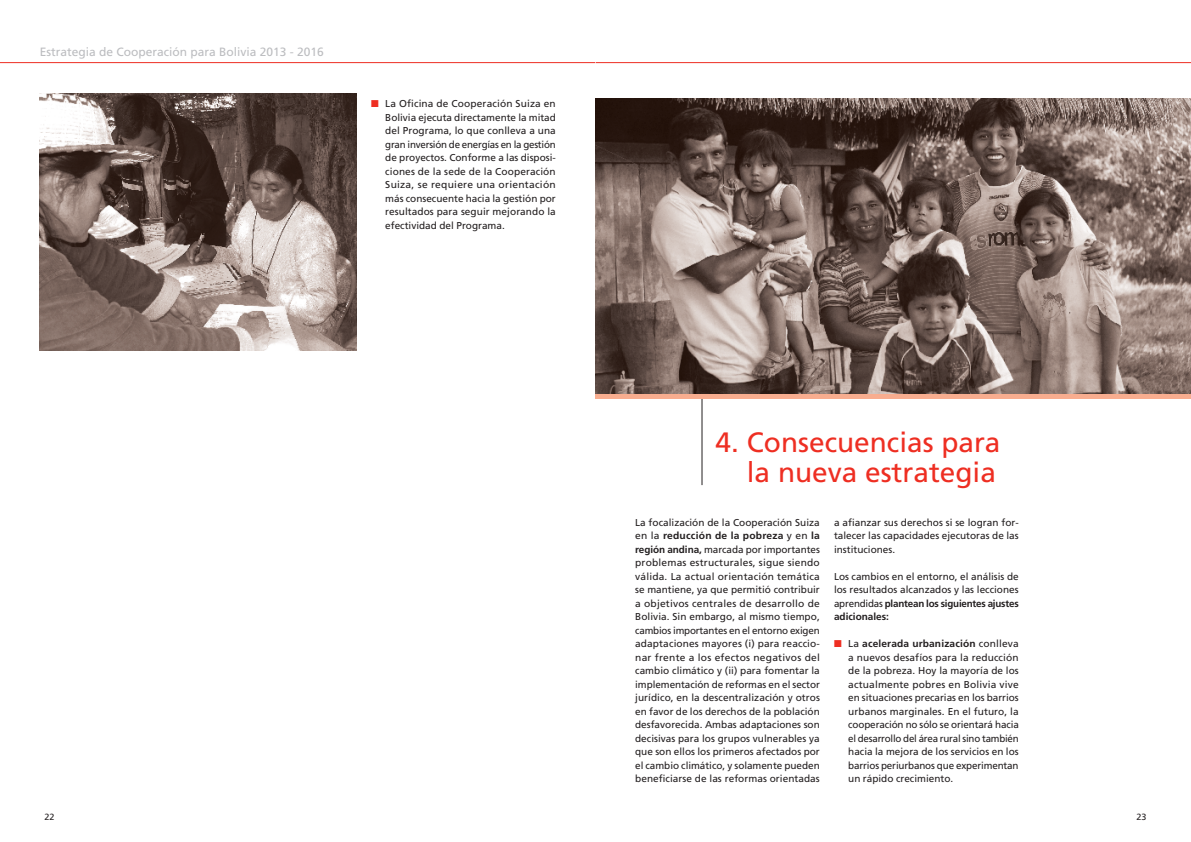
<style>
.page{position:relative;width:1191px;height:842px;background:#fff}
.page>*{position:absolute;margin:0;border:0;box-sizing:border-box;transform-origin:0 0}
.t1{font:28px/30px "Frutiger LT Std";color:#ee2e22;text-align:right}
.t2{font:12px "Frutiger LT Std";color:#bcbdc0}
.t3{font:10px/13.5px "Frutiger LT Std";color:#231f20;text-align:justify}
.t4{font:9px "Frutiger LT Std";color:#231f20}
.s1{color:#ee2e22}
.s2{font-weight:700}
</style>
<div class="page">
<hr style="left:596px;top:62px;width:595px;height:1px;background:#ee2e22">
<hr style="left:701px;top:398px;width:1px;height:87px;background:#231f20">
<hr style="left:0;top:62px;width:595px;height:1px;background:#ee2e22">
<div style="left:595px;top:393px;width:596px;height:5px;background:#f8ad8f"></div>
<img style="left:40px;top:94px;width:317px;height:256px">
<img style="left:596px;top:98px;width:595px;height:296px">
<p class="t2" style="left:40px;top:44px;width:286px">Estrategia de Cooperación para Bolivia 2013 - 2016</p>
<p class="t3" style="left:385px;top:97px;width:172px;text-indent:-14px"><span class="s1">■</span> La Oficina de Cooperación Suiza en Bolivia ejecuta directamente la mitad del Programa, lo que conlleva a una gran inversión de energías en la gestión de proyectos. Conforme a las disposi&shy;ciones de la sede de la Cooperación Suiza, se requiere una orientación más consecuente hacia la gestión por resultados para seguir mejorando la efectividad del Programa.</p>
<p class="t4" style="left:45px;top:811px;width:12px">22</p>
<h1 class="t1" style="left:715px;top:427px;width:286px">4. Consecuencias para la nueva estrategia</h1>
<p class="t3" style="left:635px;top:515px;width:186px">La focalización de la Cooperación Suiza en la <span class="s2">reducción de la pobreza</span> y en <span class="s2">la región andina,</span> marcada por importantes problemas estructurales, sigue siendo válida. La actual orientación temática se mantiene, ya que permitió contribuir a objetivos centrales de desarrollo de Bolivia. Sin embargo, al mismo tiempo, cambios importantes en el entorno exigen adaptaciones mayores (i) para reaccio&shy;nar frente a los efectos negativos del cambio climático y (ii) para fomentar la implementación de reformas en el sector jurídico, en la descentralización y otros en favor de los derechos de la población desfavorecida. Ambas adaptaciones son decisivas para los grupos vulnerables ya que son ellos los primeros afectados por el cambio climático, y solamente pueden beneficiarse de las reformas orientadas</p>
<p class="t3" style="left:834px;top:515px;width:186px">a afianzar sus derechos si se logran for&shy;talecer las capacidades ejecutoras de las instituciones.</p>
<p class="t3" style="left:834px;top:569px;width:186px">Los cambios en el entorno, el análisis de los resultados alcanzados y las lecciones aprendidas <span class="s2">plantean los siguientes ajustes adicionales:</span></p>
<p class="t3" style="left:848px;top:637px;width:172px;text-indent:-14px"><span class="s1">■</span> La <span class="s2">acelerada urbanización</span> conlleva a nuevos desafíos para la reducción de la pobreza. Hoy la mayoría de los actualmente pobres en Bolivia vive en situaciones precarias en los barrios urbanos marginales. En el futuro, la cooperación no sólo se orientará hacia el desarrollo del área rural sino también hacia la mejora de los servicios en los barrios periurbanos que experimentan un rápido crecimiento.</p>
<p class="t4" style="left:1136px;top:811px;width:12px">23</p>
</div>
